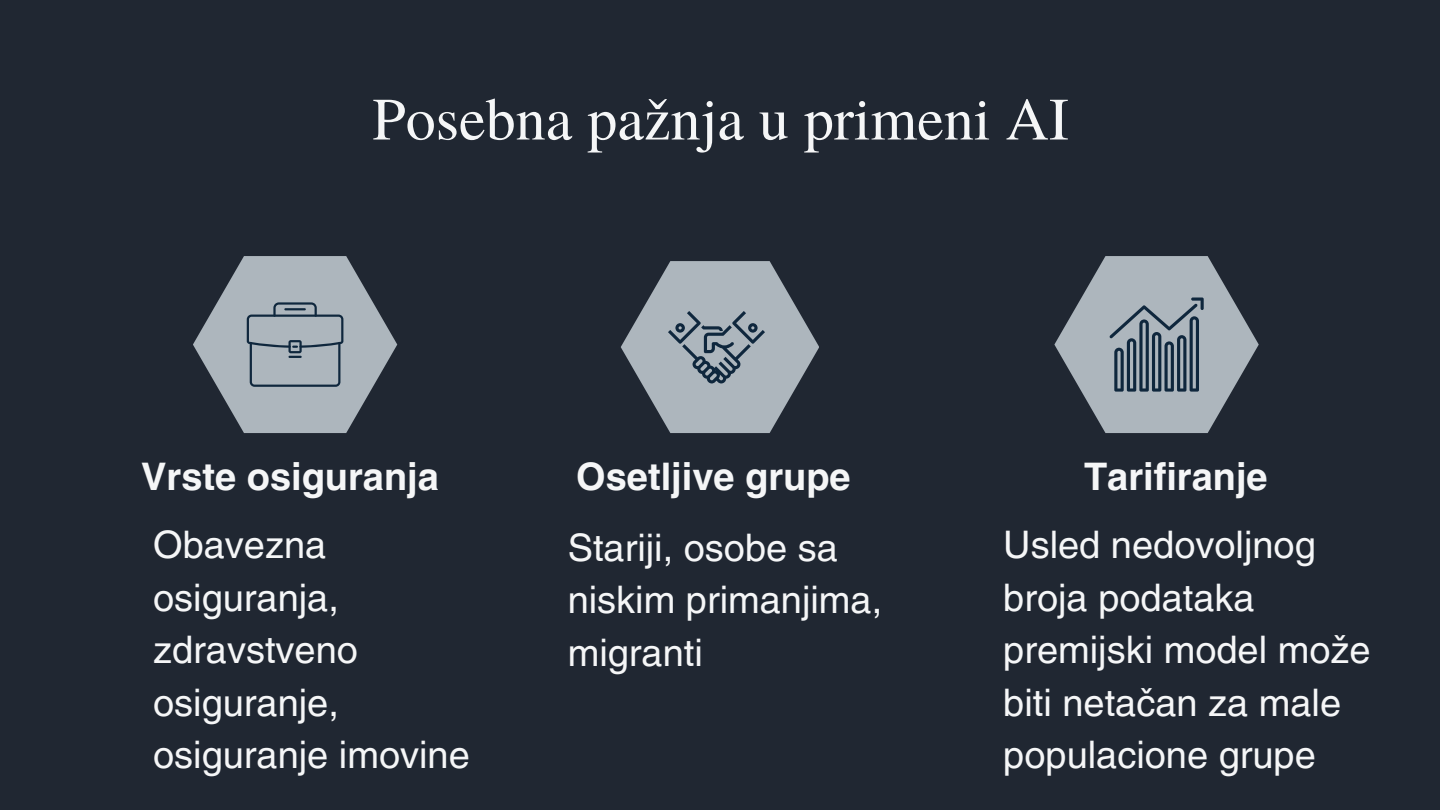
<style>
.page{position:relative;width:1440px;height:810px;background:#202732}
.page>*{position:absolute;margin:0;border:0;box-sizing:border-box;transform-origin:0 0}
.t1{font:60px "Te X Gyre Termes";color:#f5f6f7}
.t2{font:38px/52.5px "Helvetica LT Pro";color:#f5f6f7}
.t3{font:700 38px "Helvetica LT Pro";color:#f5f6f7}
</style>
<div class="page">
<svg style="left:193px;top:256px;width:204px;height:177px"></svg>
<hr style="left:284px;top:308px;width:22px;height:2px;background:#0f273d">
<svg style="left:1054px;top:256px;width:205px;height:177px"></svg>
<svg style="left:621px;top:261px;width:198px;height:172px"></svg>
<h1 class="t1" style="left:372px;top:76px;width:698px">Posebna pažnja u primeni AI</h1>
<p class="t3" style="left:141px;top:463px;width:299px">Vrste osiguranja</p>
<p class="t3" style="left:576px;top:463px;width:276px">Osetljive grupe</p>
<p class="t3" style="left:1084px;top:463px;width:185px">Tarifiranje</p>
<p class="t2" style="left:153px;top:522px;width:318px">Obavezna osiguranja, zdravstveno osiguranje, osiguranje imovine</p>
<h2 class="t2" style="left:568px;top:525px;width:316px">Stariji, osobe sa niskim primanjima, migranti</h2>
<h2 class="t2" style="left:1003px;top:522px;width:369px">Usled nedovoljnog broja podataka premijski model može biti netačan za male populacione grupe</h2>
</div>
